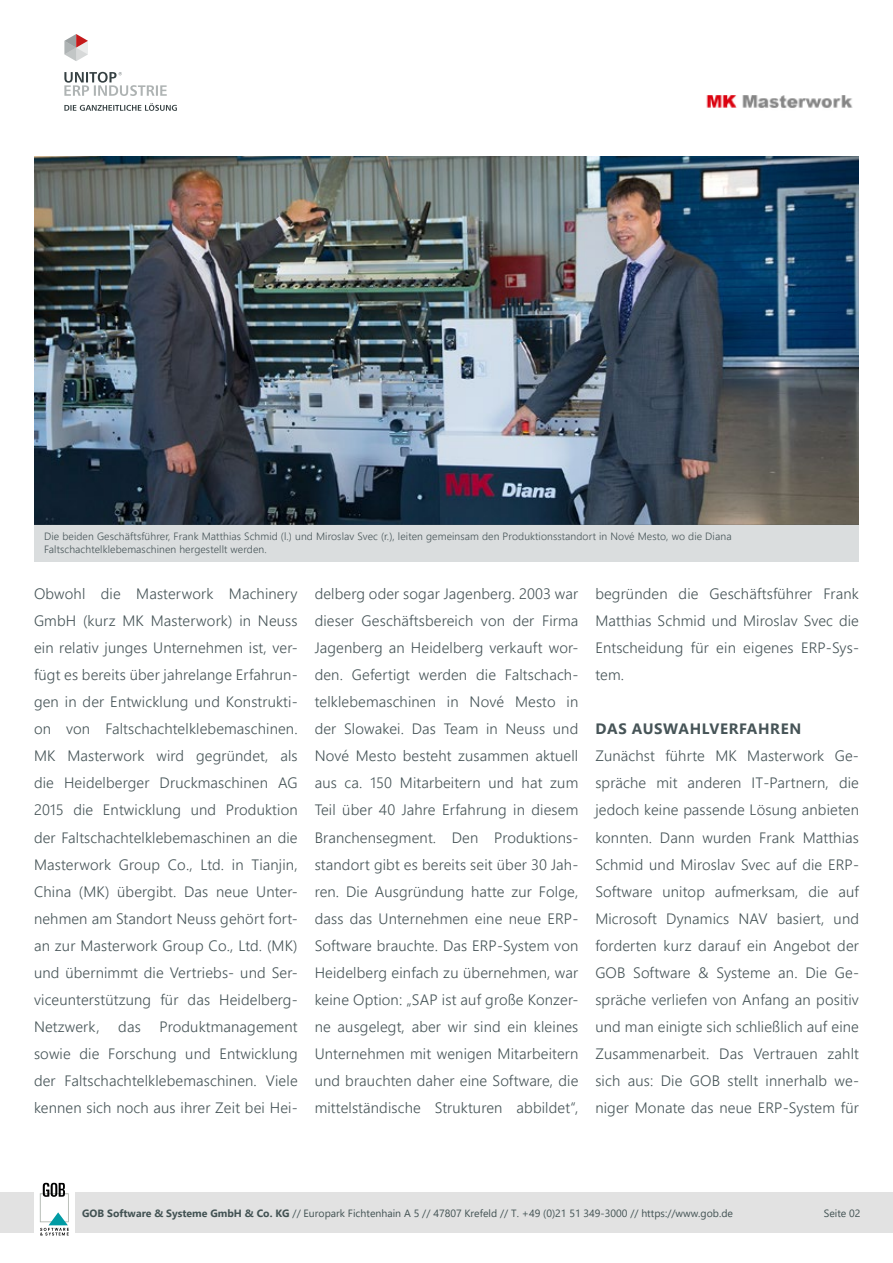
<style>
.page{position:relative;width:893px;height:1263px;background:#fff}
.page>*{position:absolute;margin:0;border:0;box-sizing:border-box;transform-origin:0 0}
.t1{font:300 15px/27px "Segoe UI";letter-spacing:.01em;color:#465457;text-align:justify}
.t2{font:700 15px "Segoe UI";letter-spacing:.045em;color:#465457}
.t3{font:300 10.5px/13.5px "Segoe UI";letter-spacing:.01em;color:#465457}
.t4{font:10.5px "Segoe UI";color:#425253}
.s1{font-weight:700}
</style>
<div class="page">
<div style="left:0;top:1192px;width:893px;height:40px;background:#e2e2e2"></div>
<div style="left:34px;top:1178px;width:40px;height:64px;background:#fff"></div>
<svg style="left:40px;top:1183px;width:29px;height:52px"></svg>
<img style="left:34px;top:156px;width:825px;height:368px">
<svg style="left:64px;top:34px;width:24px;height:27px"></svg>
<svg style="left:64px;top:103px;width:113px;height:8px"></svg>
<svg style="left:64px;top:72px;width:103px;height:24px"></svg>
<img style="left:706px;top:95px;width:147px;height:13px">
<div style="left:34px;top:524px;width:825px;height:38px;background:#daddde"></div>
<p class="t3" style="left:44px;top:528px;width:689px">Die beiden Geschäftsführer, Frank Matthias Schmid (l.) und Miroslav Svec (r.), leiten gemeinsam den Produktionsstandort in Nové Mesto, wo die Diana<br>Faltschachtelklebemaschinen hergestellt werden.</p>
<p class="t1" style="left:34px;top:579px;width:265px">Obwohl die Masterwork Machinery GmbH (kurz MK Masterwork) in Neuss ein relativ junges Unternehmen ist, ver&shy;fügt es bereits über jahrelange Erfahrun&shy;gen in der Entwicklung und Konstrukti&shy;on von Faltschachtelklebemaschinen.<br>MK Masterwork wird gegründet, als die Heidelberger Druckmaschinen AG 2015 die Entwicklung und Produktion der Faltschachtelklebemaschinen an die Masterwork Group Co., Ltd. in Tianjin, China (MK) übergibt. Das neue Unter&shy;nehmen am Standort Neuss gehört fort&shy;an zur Masterwork Group Co., Ltd. (MK) und übernimmt die Vertriebs- und Ser&shy;viceunterstützung für das Heidelberg-Netzwerk, das Produktmanagement sowie die Forschung und Entwicklung der Faltschachtelklebemaschinen. Viele kennen sich noch aus ihrer Zeit bei Hei-</p>
<p class="t1" style="left:315px;top:579px;width:265px">delberg oder sogar Jagenberg. 2003 war dieser Geschäftsbereich von der Firma Jagenberg an Heidelberg verkauft wor&shy;den. Gefertigt werden die Faltschach&shy;telklebemaschinen in Nové Mesto in der Slowakei. Das Team in Neuss und Nové Mesto besteht zusammen aktuell aus ca. 150 Mitarbeitern und hat zum Teil über 40 Jahre Erfahrung in diesem Branchensegment. Den Produktions&shy;standort gibt es bereits seit über 30 Jah&shy;ren. Die Ausgründung hatte zur Folge, dass das Unternehmen eine neue ERP-Software brauchte. Das ERP-System von Heidelberg einfach zu übernehmen, war keine Option: „SAP ist auf große Konzer&shy;ne ausgelegt, aber wir sind ein kleines Unternehmen mit wenigen Mitarbeitern und brauchten daher eine Software, die mittelständische Strukturen abbildet“,</p>
<p class="t1" style="left:595px;top:579px;width:265px">begründen die Geschäftsführer Frank Matthias Schmid und Miroslav Svec die Entscheidung für ein eigenes ERP-Sys&shy;tem.</p>
<p class="t2" style="left:596px;top:715px;width:207px">DAS AUSWAHLVERFAHREN</p>
<p class="t1" style="left:595px;top:741px;width:265px">Zunächst führte MK Masterwork Ge&shy;spräche mit anderen IT-Partnern, die jedoch keine passende Lösung anbieten konnten. Dann wurden Frank Matthias Schmid und Miroslav Svec auf die ERP-Software unitop aufmerksam, die auf Microsoft Dynamics NAV basiert, und forderten kurz darauf ein Angebot der GOB Software &amp; Systeme an. Die Ge&shy;spräche verliefen von Anfang an positiv und man einigte sich schließlich auf eine Zusammenarbeit. Das Vertrauen zahlt sich aus: Die GOB stellt innerhalb we&shy;niger Monate das neue ERP-System für</p>
<p class="t4" style="left:82px;top:1203px;width:652px"><span class="s1">GOB Software &amp; Systeme GmbH &amp; Co. KG</span> // Europark Fichtenhain A 5 // 47807 Krefeld // T. +49 (0)21 51 349-3000 // https://www.gob.de</p>
<p class="t4" style="left:824px;top:1203px;width:38px">Seite 02</p>
</div>
